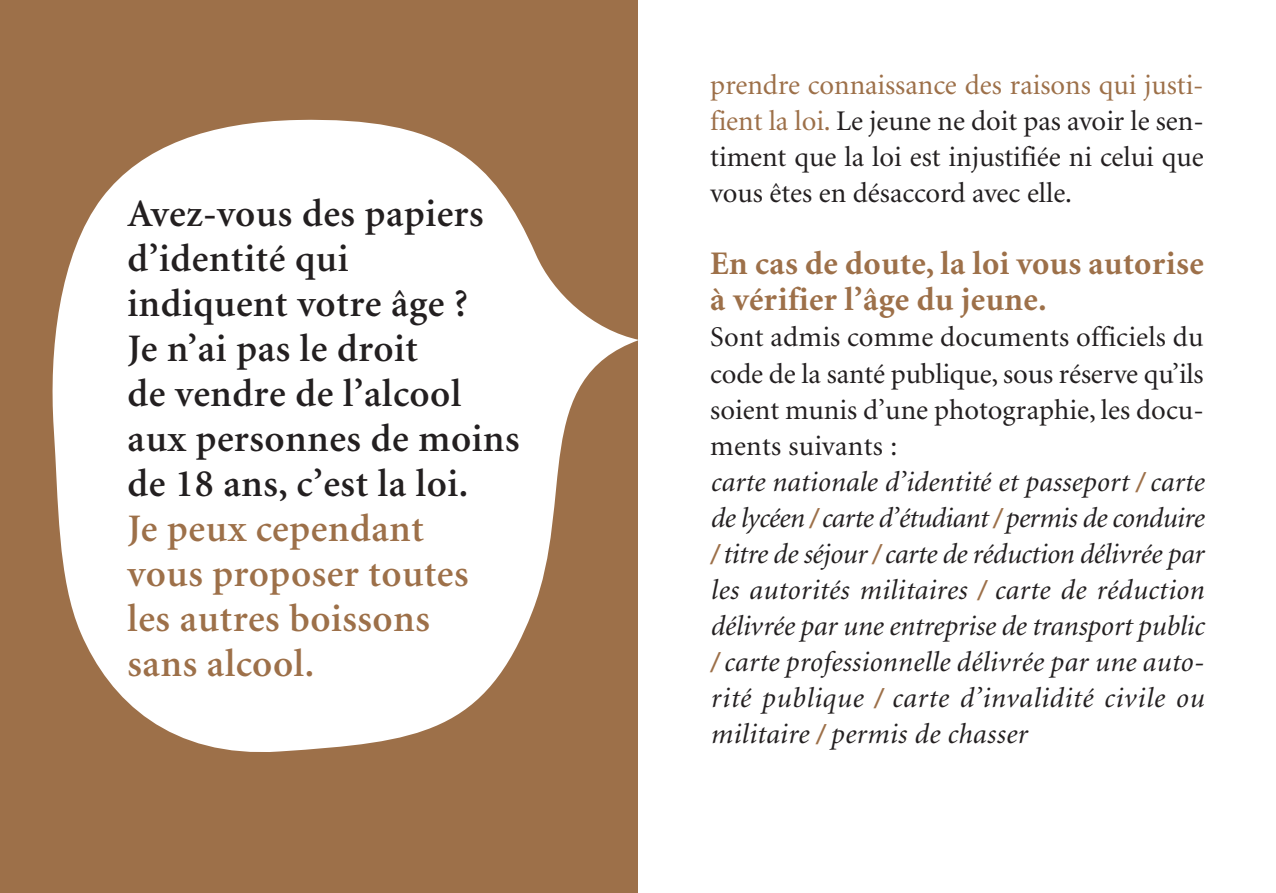
<style>
.page{position:relative;width:1276px;height:893px;background:#fff}
.page>*{position:absolute;margin:0;border:0;box-sizing:border-box;transform-origin:0 0}
.t1{font:600 39px/45px "Minion";letter-spacing:.015em;color:#231f20}
.t2{font:600 39px/45px "Minion";letter-spacing:.015em;color:#9d7049}
.t3{font:700 33px/36px "Minion";letter-spacing:.015em;color:#9d7049}
.t4{font:italic 28.5px/36px "Minion";letter-spacing:.01em;color:#231f20}
.t5{font:28.5px/36px "Minion";color:#231f20;text-align:justify}
.s1{color:#9d7049}
.s2{font-style:normal}
.s3{font-weight:700;color:#9d7049}
</style>
<div class="page">
<div style="left:0;top:0;width:638px;height:893px;background:#9d7049"></div>
<svg style="left:52px;top:119px;width:586px;height:633px;fill:#fff"></svg>
<h1 class="t1" style="left:128px;top:195px;width:393px">Avez-vous des papiers d’identité qui<br>indiquent votre âge ?<br>Je n’ai pas le droit<br>de vendre de l’alcool aux personnes de moins de 18 ans, c’est la loi.</h1>
<h1 class="t2" style="left:128px;top:510px;width:342px">Je peux cependant vous proposer toutes les autres boissons sans alcool.</h1>
<p class="t5" style="left:710px;top:70px;width:495px"><span class="s1">prendre connaissance des raisons qui justi&shy;fient la loi.</span> Le jeune ne doit pas avoir le sen&shy;timent que la loi est injustifiée ni celui que vous êtes en désaccord avec elle.</p>
<p class="t3" style="left:710px;top:249px;width:495px">En cas de doute, la loi vous autorise à vérifier l’âge du jeune.</p>
<p class="t4" style="left:710px;top:322px;width:495px"><span class="s2">Sont admis comme documents officiels du code de la santé publique, sous réserve qu’ils soient munis d’une photographie, les docu&shy;ments suivants :<br></span>carte nationale d’identité et passeport <span class="s3">/</span> carte de lycéen <span class="s3">/</span> carte d’étudiant <span class="s3">/</span> permis de conduire <span class="s3">/</span> titre de séjour <span class="s3">/</span> carte de réduction délivrée par les autorités militaires <span class="s3">/</span> carte de réduction délivrée par une entreprise de transport public <span class="s3">/</span> carte professionnelle délivrée par une auto&shy;rité publique <span class="s3">/</span> carte d’invalidité civile ou militaire <span class="s3">/</span> permis de chasser</p>
</div>
